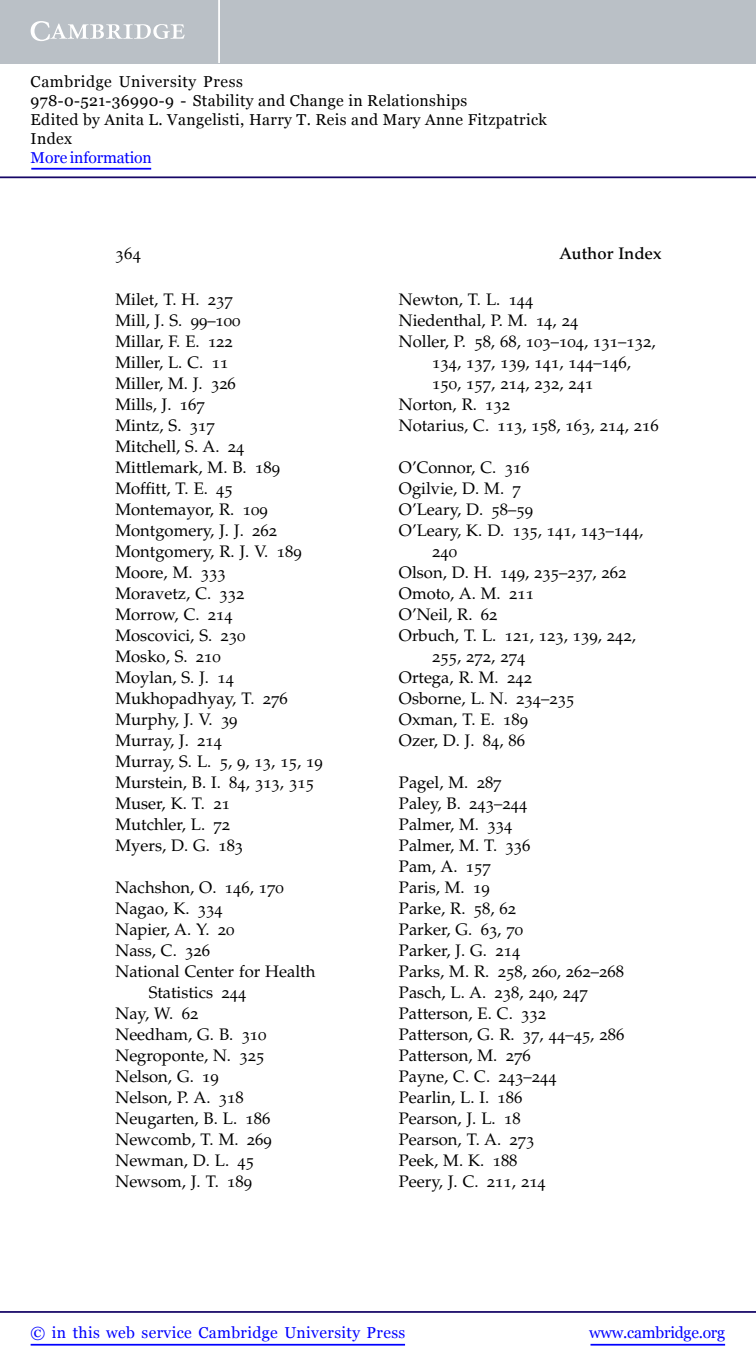
<style>
.page{position:relative;width:756px;height:1371px;background:#fff}
.page>*{position:absolute;margin:0;border:0;box-sizing:border-box;transform-origin:0 0}
.t1{font:16.62px/21px "Palatino";color:#000}
.t2{font:16.62px "Palatino SC";color:#000}
.t3{font:500 16.62px "Palatino";color:#000}
.t4{font:15.75px/18.9px "Georgia";letter-spacing:.025em;color:#000}
.t5{font:15.75px "Georgia";letter-spacing:.025em;color:#00f}
.t6{font:15.75px "Georgia";letter-spacing:-.015em;color:#00f}
.t7{font:15.75px "Georgia";letter-spacing:-.01em;color:#00f}
.s1{font-family:"Palatino SC"}
.s2{font-family:"Palatino"}
</style>
<div class="page">
<div style="left:0;top:0;width:756px;height:63px;background:#bac0c6"></div>
<svg style="left:31px;top:21px;width:154px;height:20px"></svg>
<hr style="left:218px;top:0;width:2px;height:63px;background:#fff">
<hr style="left:0;top:176px;width:756px;height:2px;background:#150666">
<hr style="left:591px;top:1343px;width:134px;height:2px;background:#00f">
<hr style="left:0;top:1310px;width:756px;height:2px;background:#150666">
<hr style="left:31px;top:1343px;width:374px;height:2px;background:#00f">
<hr style="left:31px;top:168px;width:120px;height:2px;background:#00f">
<p class="t4" style="left:31px;top:72px;width:518px">Cambridge University Press<br>978-0-521-36990-9 - Stability and Change in Relationships<br>Edited by Anita L. Vangelisti, Harry T. Reis and Mary Anne Fitzpatrick Index</p>
<p class="t7" style="left:31px;top:148px;width:123px">More information</p>
<p class="t2" style="left:116px;top:247px;width:27px">364</p>
<p class="t3" style="left:559px;top:247px;width:104px">Author Index</p>
<p class="t1" style="left:116px;top:290px;width:209px">Milet, T. H. <span class="s1">237<br></span>Mill, J. S. <span class="s1">99</span>–<span class="s1">100<br></span>Millar, F. E. <span class="s1">122<br></span>Miller, L. C. <span class="s1">11<br></span>Miller, M. J. <span class="s1">326<br></span>Mills, J. <span class="s1">167<br></span>Mintz, S. <span class="s1">317<br></span>Mitchell, S. A. <span class="s1">24<br></span>Mittlemark, M. B. <span class="s1">189<br></span>Moffitt, T. E. <span class="s1">45<br></span>Montemayor, R. <span class="s1">109<br></span>Montgomery, J. J. <span class="s1">262<br></span>Montgomery, R. J. V. <span class="s1">189<br></span>Moore, M. <span class="s1">333<br></span>Moravetz, C. <span class="s1">332<br></span>Morrow, C. <span class="s1">214<br></span>Moscovici, S. <span class="s1">230<br></span>Mosko, S. <span class="s1">210<br></span>Moylan, S. J. <span class="s1">14<br></span>Mukhopadhyay, T. <span class="s1">276<br></span>Murphy, J. V. <span class="s1">39<br></span>Murray, J. <span class="s1">214<br></span>Murray, S. L. <span class="s1">5</span>, <span class="s1">9</span>, <span class="s1">13</span>, <span class="s1">15</span>, <span class="s1">19<br></span>Murstein, B. I. <span class="s1">84</span>, <span class="s1">313</span>, <span class="s1">315<br></span>Muser, K. T. <span class="s1">21<br></span>Mutchler, L. <span class="s1">72<br></span>Myers, D. G. <span class="s1">183</span></p>
<p class="t1" style="left:116px;top:878px;width:170px">Nachshon, O. <span class="s1">146</span>, <span class="s1">170</span></p>
<p class="t1" style="left:116px;top:899px;width:109px">Nagao, K. <span class="s1">334</span></p>
<p class="t1" style="left:116px;top:920px;width:120px">Napier, A. Y. <span class="s1">20</span></p>
<p class="t1" style="left:116px;top:941px;width:96px">Nass, C. <span class="s1">326</span></p>
<p class="t1" style="left:116px;top:962px;width:201px">National Center for Health</p>
<p class="t1" style="left:149px;top:983px;width:99px">Statistics <span class="s1">244</span></p>
<p class="t1" style="left:116px;top:1004px;width:84px">Nay, W. <span class="s1">62</span></p>
<p class="t1" style="left:116px;top:1025px;width:153px">Needham, G. B. <span class="s1">310</span></p>
<p class="t1" style="left:116px;top:1046px;width:150px">Negroponte, N. <span class="s1">325</span></p>
<p class="t1" style="left:116px;top:1067px;width:105px">Nelson, G. <span class="s1">19</span></p>
<p class="t1" style="left:116px;top:1088px;width:130px">Nelson, P. A. <span class="s1">318</span></p>
<p class="t1" style="left:116px;top:1109px;width:156px">Neugarten, B. L. <span class="s1">186</span></p>
<p class="t1" style="left:116px;top:1130px;width:158px">Newcomb, T. M. <span class="s1">269</span></p>
<p class="t1" style="left:116px;top:1151px;width:140px">Newman, D. L. <span class="s1">45</span></p>
<p class="t1" style="left:116px;top:1172px;width:138px">Newsom, J. T. <span class="s1">189</span></p>
<p class="t1" style="left:399px;top:290px;width:136px">Newton, T. L. <span class="s1">144</span></p>
<p class="t1" style="left:399px;top:311px;width:181px">Niedenthal, P. M. <span class="s1">14</span>, <span class="s1">24</span></p>
<p class="t2" style="left:399px;top:334px;width:258px"><span class="s2">Noller, P.</span> 58<span class="s2">,</span> 68<span class="s2">,</span> 103<span class="s2">–</span>104<span class="s2">,</span> 131<span class="s2">–</span>132<span class="s2">,</span></p>
<p class="t2" style="left:432px;top:355px;width:200px">134<span class="s2">,</span> 137<span class="s2">,</span> 139<span class="s2">,</span> 141<span class="s2">,</span> 144<span class="s2">–</span>146<span class="s2">,</span></p>
<p class="t2" style="left:432px;top:376px;width:163px">150<span class="s2">,</span> 157<span class="s2">,</span> 214<span class="s2">,</span> 232<span class="s2">,</span> 241</p>
<p class="t1" style="left:399px;top:395px;width:113px">Norton, R. <span class="s1">132</span></p>
<p class="t1" style="left:399px;top:416px;width:261px">Notarius, C. <span class="s1">113</span>, <span class="s1">158</span>, <span class="s1">163</span>, <span class="s1">214</span>, <span class="s1">216</span></p>
<p class="t1" style="left:399px;top:458px;width:132px">O’Connor, C. <span class="s1">316</span></p>
<p class="t1" style="left:399px;top:479px;width:123px">Ogilvie, D. M. <span class="s1">7</span></p>
<p class="t1" style="left:399px;top:500px;width:136px">O’Leary, D. <span class="s1">58</span>–<span class="s1">59</span></p>
<p class="t1" style="left:399px;top:521px;width:246px">O’Leary, K. D. <span class="s1">135</span>, <span class="s1">141</span>, <span class="s1">143</span>–<span class="s1">144</span>,</p>
<p class="t2" style="left:432px;top:544px;width:26px">240</p>
<p class="t1" style="left:399px;top:563px;width:229px">Olson, D. H. <span class="s1">149</span>, <span class="s1">235</span>–<span class="s1">237</span>, <span class="s1">262</span></p>
<p class="t1" style="left:399px;top:584px;width:137px">Omoto, A. M. <span class="s1">211</span></p>
<p class="t1" style="left:399px;top:605px;width:100px">O’Neil, R. <span class="s1">62</span></p>
<p class="t1" style="left:399px;top:626px;width:239px">Orbuch, T. L. <span class="s1">121</span>, <span class="s1">123</span>, <span class="s1">139</span>, <span class="s1">242</span>,</p>
<p class="t2" style="left:432px;top:649px;width:95px">255<span class="s2">,</span> 272<span class="s2">,</span> 274</p>
<p class="t1" style="left:399px;top:668px;width:135px">Ortega, R. M. <span class="s1">242</span></p>
<p class="t1" style="left:399px;top:689px;width:177px">Osborne, L. N. <span class="s1">234</span>–<span class="s1">235</span></p>
<p class="t1" style="left:399px;top:710px;width:131px">Oxman, T. E. <span class="s1">189</span></p>
<p class="t1" style="left:399px;top:731px;width:128px">Ozer, D. J. <span class="s1">84</span>, <span class="s1">86</span></p>
<p class="t1" style="left:399px;top:773px;width:227px">Pagel, M. <span class="s1">287<br></span>Paley, B. <span class="s1">243</span>–<span class="s1">244<br></span>Palmer, M. <span class="s1">334<br></span>Palmer, M. T. <span class="s1">336<br></span>Pam, A. <span class="s1">157<br></span>Paris, M. <span class="s1">19<br></span>Parke, R. <span class="s1">58</span>, <span class="s1">62<br></span>Parker, G. <span class="s1">63</span>, <span class="s1">70<br></span>Parker, J. G. <span class="s1">214<br></span>Parks, M. R. <span class="s1">258</span>, <span class="s1">260</span>, <span class="s1">262</span>–<span class="s1">268<br></span>Pasch, L. A. <span class="s1">238</span>, <span class="s1">240</span>, <span class="s1">247<br></span>Patterson, E. C. <span class="s1">332<br></span>Patterson, G. R. <span class="s1">37</span>, <span class="s1">44</span>–<span class="s1">45</span>, <span class="s1">286<br></span>Patterson, M. <span class="s1">276<br></span>Payne, C. C. <span class="s1">243</span>–<span class="s1">244<br></span>Pearlin, L. I. <span class="s1">186<br></span>Pearson, J. L. <span class="s1">18<br></span>Pearson, T. A. <span class="s1">273<br></span>Peek, M. K. <span class="s1">188<br></span>Peery, J. C. <span class="s1">211</span>, <span class="s1">214</span></p>
<p class="t5" style="left:31px;top:1322px;width:376px">© in this web service Cambridge University Press</p>
<p class="t6" style="left:589px;top:1322px;width:137px">www.cambridge.org</p>
</div>
